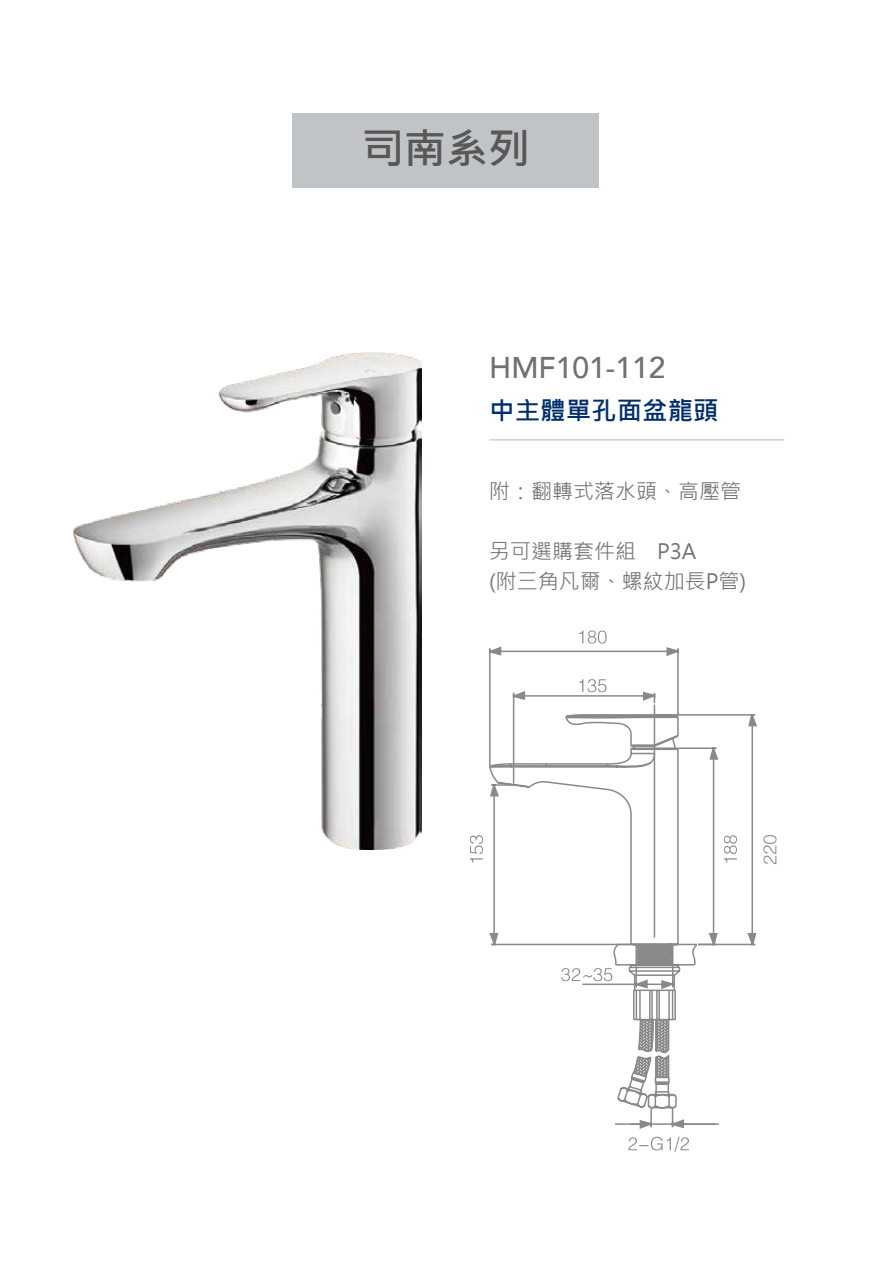
<style>
.page{position:relative;width:893px;height:1263px;background:#fff}
.page>*{position:absolute;margin:0;border:0;box-sizing:border-box;transform-origin:0 0}
.t1{font:700 42px "Microsoft Jheng Hei";color:#595757}
.t2{font:500 30px "Avenir LT";color:#727171}
.t3{font:700 25.5px "Microsoft Jheng Hei";color:#002e6a}
.t4{font:21px/30px "Microsoft Jheng Hei";color:#727171}
</style>
<div class="page">
<svg style="left:628px;top:1137px;width:61px;height:15px"></svg>
<svg style="left:763px;top:835px;width:14px;height:29px"></svg>
<svg style="left:579px;top:630px;width:28px;height:14px"></svg>
<svg style="left:737px;top:714px;width:20px;height:232px"></svg>
<svg style="left:489px;top:646px;width:190px;height:33px"></svg>
<svg style="left:470px;top:679px;width:267px;height:450px"></svg>
<img style="left:73px;top:353px;width:348px;height:496px">
<hr style="left:489px;top:439px;width:295px;height:1px;background:#b5b6b6">
<div style="left:293px;top:114px;width:306px;height:74px;background:#c1c4c7"></div>
<h1 class="t1" style="left:362px;top:122px;width:170px">司南系列</h1>
<h2 class="t2" style="left:489px;top:350px;width:178px">HMF101-112</h2>
<p class="t3" style="left:489px;top:395px;width:231px">中主體單孔面盆龍頭</p>
<p class="t4" style="left:489px;top:476px;width:253px">附：翻轉式落水頭、高壓管</p>
<p class="t4" style="left:489px;top:536px;width:280px">另可選購套件組 P3A<br>(附三角凡爾、螺紋加長P管)　</p>
</div>
